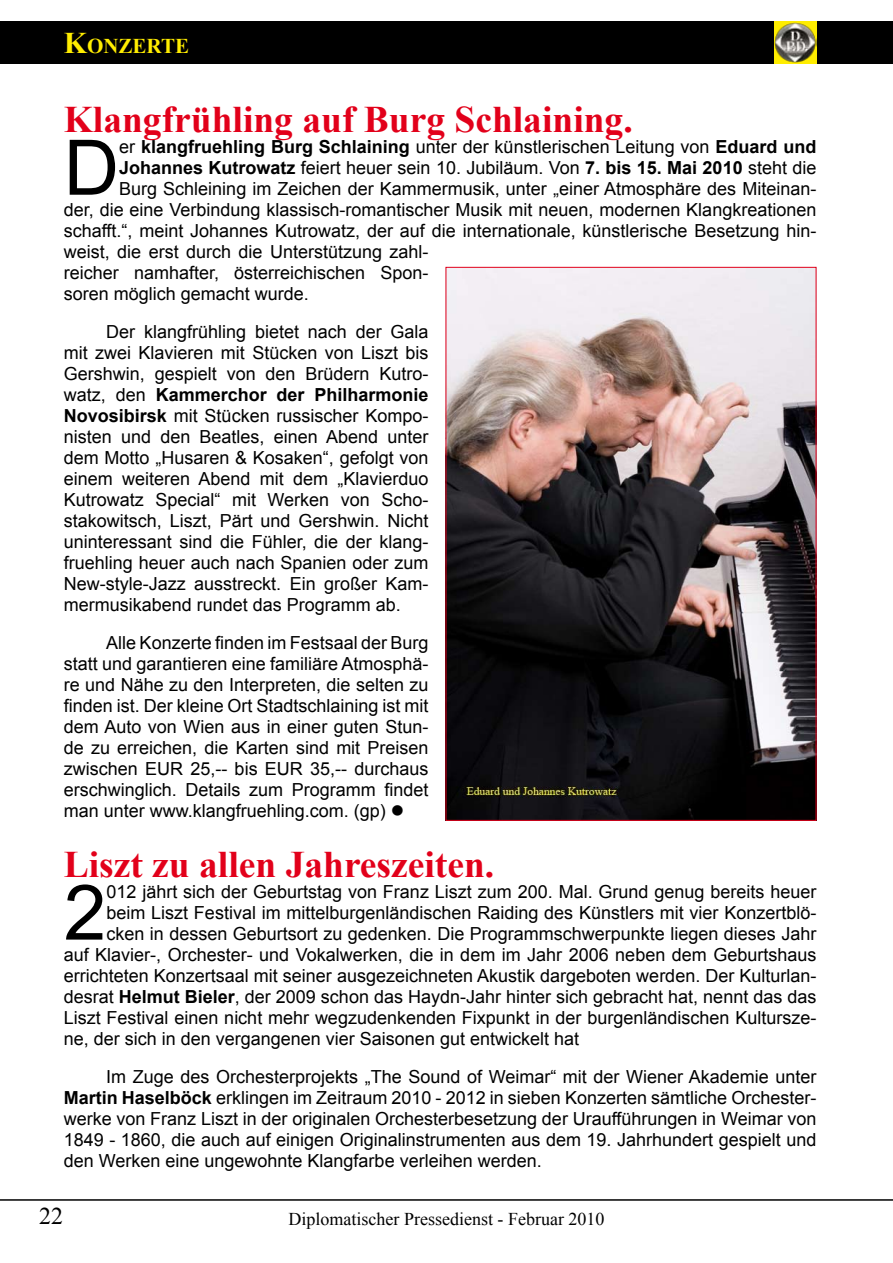
<style>
.page{position:relative;width:893px;height:1263px;background:#fff}
.page>*{position:absolute;margin:0;border:0;box-sizing:border-box;transform-origin:0 0}
.t1{font:76.65px "Arial";color:#000}
.t2{font:700 37.5px "Times New Roman";color:#e2001a}
.t3{font:24px "Times New Roman";color:#000}
.t4{font:700 21px "Times New Roman";color:#ffed00}
.t5{font:18px/21px "Arial";color:#000;text-align:justify}
.t6{font:700 18px "Arial";color:#000}
.t7{font:18px "Times New Roman";color:#000}
.s1{font-size:30px}
.s2{font-weight:400}
.s3{font-weight:700}
</style>
<div class="page">
<div style="left:0;top:21px;width:893px;height:43px;background:#000"></div>
<div style="left:774px;top:21px;width:42px;height:43px;background:#ffed00"></div>
<img style="left:774px;top:22px;width:42px;height:41px">
<hr style="left:0;top:1199px;width:893px;height:2px;background:#000">
<img style="left:448px;top:269px;width:366px;height:550px">
<p class="t4" style="left:64px;top:31px;width:127px"><span class="s1">K</span>ONZERTE</p>
<h2 class="t2" style="left:64px;top:93px;width:570px">Klangfrühling auf Burg Schlaining.</h2>
<h1 class="t1" style="left:64px;top:118px;width:57px">D</h1>
<p class="t6" style="left:119px;top:135px;width:699px"><span class="s2">er</span> klangfruehling Burg Schlaining <span class="s2">unter der künstlerischen Leitung von</span> Eduard und</p>
<p class="t5" style="left:119px;top:157px;width:699px"><span class="s3">Johannes Kutrowatz</span> feiert heuer sein 10. Jubiläum. Von <span class="s3">7. bis 15. Mai 2010</span> steht die</p>
<p class="t5" style="left:119px;top:178px;width:699px">Burg Schleining im Zeichen der Kammermusik, unter „einer Atmosphäre des Miteinan-</p>
<p class="t5" style="left:64px;top:199px;width:754px">der, die eine Verbindung klassisch-romantischer Musik mit neuen, modernen Klangkreationen</p>
<p class="t5" style="left:64px;top:220px;width:754px">schafft.“, meint Johannes Kutrowatz, der auf die internationale, künstlerische Besetzung hin-</p>
<p class="t5" style="left:64px;top:241px;width:366px">weist, die erst durch die Unterstützung zahl-</p>
<p class="t5" style="left:64px;top:262px;width:366px">reicher namhafter, österreichischen Spon-</p>
<p class="t5" style="left:64px;top:283px;width:247px">soren möglich gemacht wurde.</p>
<p class="t5" style="left:64px;top:321px;width:366px;text-indent:43px">Der klangfrühling bietet nach der Gala mit zwei Klavieren mit Stücken von Liszt bis Gershwin, gespielt von den Brüdern Kutro&shy;watz, den <span class="s3">Kammerchor der Philharmonie Novosibirsk</span> mit Stücken russischer Kompo&shy;nisten und den Beatles, einen Abend unter dem Motto „Husaren &amp; Kosaken“, gefolgt von einem weiteren Abend mit dem „Klavierduo Kutrowatz Special“ mit Werken von Scho&shy;stakowitsch, Liszt, Pärt und Gershwin. Nicht uninteressant sind die Fühler, die der klang&shy;fruehling heuer auch nach Spanien oder zum New-style-Jazz ausstreckt. Ein großer Kam&shy;mermusikabend rundet das Programm ab.</p>
<p class="t5" style="left:64px;top:632px;width:366px;text-indent:43px">Alle Konzerte finden im Festsaal der Burg statt und garantieren eine familiäre Atmosphä&shy;re und Nähe zu den Interpreten, die selten zu finden ist. Der kleine Ort Stadtschlaining ist mit dem Auto von Wien aus in einer guten Stun&shy;de zu erreichen, die Karten sind mit Preisen zwischen EUR 25,-- bis EUR 35,-- durchaus erschwinglich. Details zum Programm findet man unter www.klangfruehling.com. (gp) ●</p>
<h2 class="t2" style="left:64px;top:838px;width:432px">Liszt zu allen Jahreszeiten.</h2>
<h1 class="t1" style="left:64px;top:862px;width:44px">2</h1>
<p class="t5" style="left:106px;top:881px;width:711px">012 jährt sich der Geburtstag von Franz Liszt zum 200. Mal. Grund genug bereits heuer</p>
<p class="t5" style="left:106px;top:902px;width:711px">beim Liszt Festival im mittelburgenländischen Raiding des Künstlers mit vier Konzertblö-</p>
<p class="t5" style="left:106px;top:923px;width:711px">cken in dessen Geburtsort zu gedenken. Die Programmschwerpunkte liegen dieses Jahr</p>
<p class="t5" style="left:64px;top:944px;width:754px">auf Klavier-, Orchester- und Vokalwerken, die in dem im Jahr 2006 neben dem Geburtshaus</p>
<p class="t5" style="left:64px;top:965px;width:754px">errichteten Konzertsaal mit seiner ausgezeichneten Akustik dargeboten werden. Der Kulturlan-</p>
<p class="t5" style="left:64px;top:986px;width:754px">desrat <span class="s3">Helmut Bieler</span>, der 2009 schon das Haydn-Jahr hinter sich gebracht hat, nennt das das</p>
<p class="t5" style="left:64px;top:1007px;width:754px">Liszt Festival einen nicht mehr wegzudenkenden Fixpunkt in der burgenländischen Kultursze-</p>
<p class="t5" style="left:64px;top:1028px;width:517px">ne, der sich in den vergangenen vier Saisonen gut entwickelt hat</p>
<p class="t5" style="left:64px;top:1066px;width:754px;text-indent:43px">Im Zuge des Orchesterprojekts „The Sound of Weimar“ mit der Wiener Akademie unter <span class="s3">Martin Haselböck</span> erklingen im Zeitraum 2010 - 2012 in sieben Konzerten sämtliche Orchester&shy;werke von Franz Liszt in der originalen Orchesterbesetzung der Uraufführungen in Weimar von 1849 - 1860, die auch auf einigen Originalinstrumenten aus dem 19. Jahrhundert gespielt und den Werken eine ungewohnte Klangfarbe verleihen werden.</p>
<h3 class="t3" style="left:39px;top:1200px;width:26px">22</h3>
<p class="t7" style="left:288px;top:1207px;width:317px">Diplomatischer Pressedienst - Februar 2010</p>
</div>
